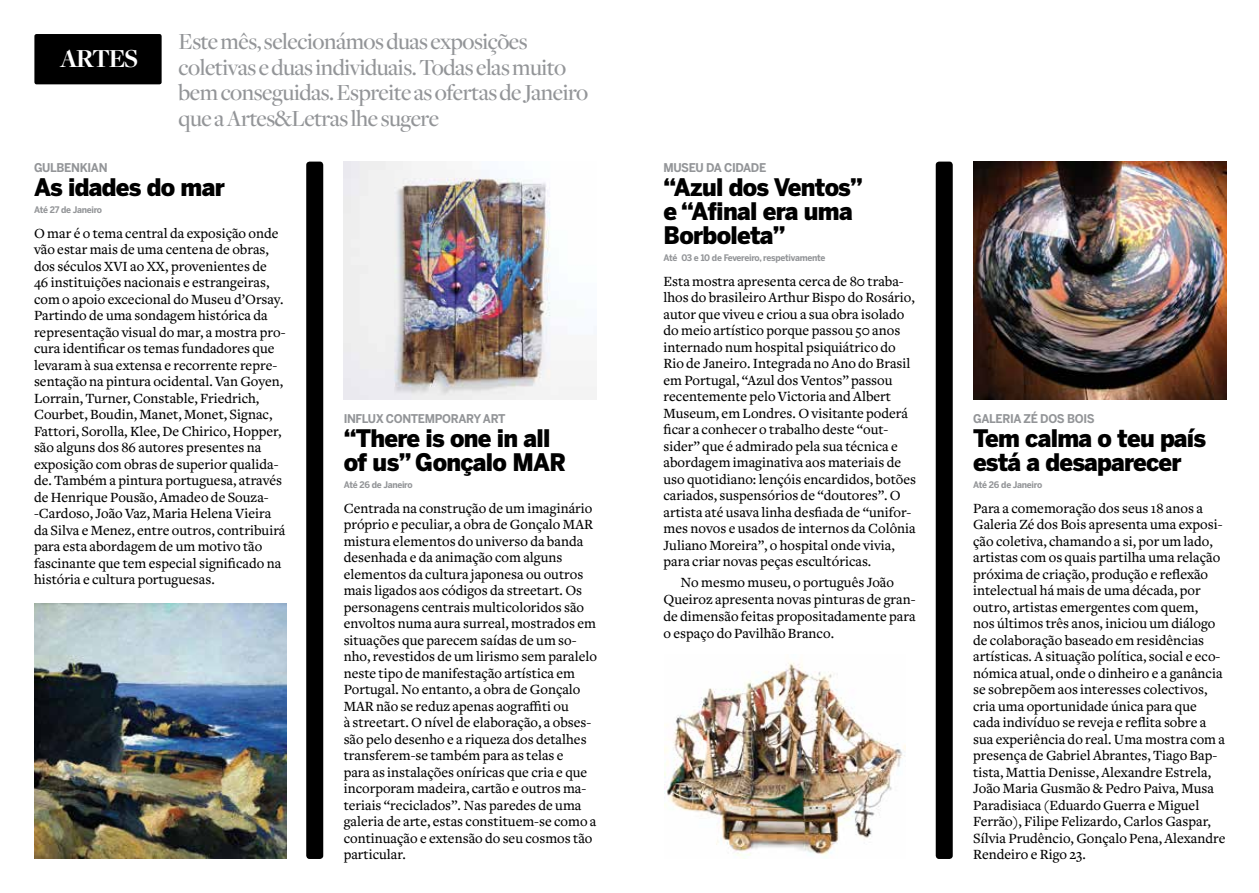
<style>
.page{position:relative;width:1259px;height:893px;background:#fff}
.page>*{position:absolute;margin:0;border:0;box-sizing:border-box;transform-origin:0 0}
.t1{font:700 27px "Freight Disp";letter-spacing:-.05em;color:#fff}
.t2{font:500 24px/25.5px "Freight Disp";letter-spacing:-.02em;color:#939598}
.t3{font:900 24px/24px "Benton Sans";letter-spacing:-.03em;color:#000}
.t4{font:500 14.7px/16.5px "Freight Text";color:#000}
.t5{font:700 12px "Benton Sans";letter-spacing:-.03em;color:#939598;scale:.95 1}
.t6{font:700 9px "Benton Sans";letter-spacing:-.03em;color:#939598;scale:.95 1}
</style>
<div class="page">
<div style="left:34px;top:34px;width:128px;height:50px;background:#000;border-radius:2px"></div>
<div style="left:306px;top:162px;width:17px;height:697px;background:#000;border-radius:3px"></div>
<div style="left:935px;top:162px;width:17px;height:697px;background:#000;border-radius:3px"></div>
<img style="left:34px;top:604px;width:253px;height:255px">
<img style="left:665px;top:662px;width:240px;height:197px">
<img style="left:344px;top:162px;width:252px;height:238px">
<img style="left:973px;top:162px;width:253px;height:238px">
<h1 class="t1" style="left:60px;top:44px;width:80px">ARTES</h1>
<h2 class="t2" style="left:179px;top:29px;width:411px">Este mês, selecionámos duas exposições coletivas e duas individuais. Todas elas muito bem conseguidas. Espreite as ofertas de Janeiro que a Artes&amp;Letras lhe sugere</h2>
<p class="t5" style="left:34px;top:161px;width:18px">Gulbenkian</p>
<h2 class="t3" style="left:34px;top:175px;width:192px">As idades do mar</h2>
<p class="t6" style="left:34px;top:204px;width:73px">Até 27 de Janeiro</p>
<p class="t4" style="left:34px;top:225px;width:253px">O mar é o tema central da exposição onde vão estar mais de uma centena de obras, dos séculos XVI ao XX, provenientes de<br>46 instituições nacionais e estrangeiras, com o apoio excecional do Museu d’Orsay.<br>Partindo de uma sondagem histórica da representação visual do mar, a mostra pro&shy;cura identificar os temas fundadores que levaram à sua extensa e recorrente repre&shy;sentação na pintura ocidental. Van Goyen, Lorrain, Turner, Constable, Friedrich, Courbet, Boudin, Manet, Monet, Signac, Fattori, Sorolla, Klee, De Chirico, Hopper, são alguns dos 86 autores presentes na exposição com obras de superior qualida&shy;de. Também a pintura portuguesa, através de Henrique Pousão, Amadeo de Souza--Cardoso, João Vaz, Maria Helena Vieira da Silva e Menez, entre outros, contribuirá para esta abordagem de um motivo tão fascinante que tem especial significado na história e cultura portuguesas.</p>
<p class="t5" style="left:344px;top:412px;width:12px">Influ</p>
<p class="t5" style="left:376px;top:412px;width:29px">x Contem</p>
<p class="t5" style="left:435px;top:412px;width:17px">porar</p>
<p class="t5" style="left:473px;top:412px;width:27px">y Art</p>
<h2 class="t3" style="left:344px;top:426px;width:208px">“There is one in all of us” Gonçalo MAR</h2>
<p class="t6" style="left:344px;top:479px;width:74px">Até 26 de Janeiro</p>
<p class="t4" style="left:344px;top:500px;width:255px">Centrada na construção de um imaginário próprio e peculiar, a obra de Gonçalo MAR mistura elementos do universo da banda desenhada e da animação com alguns elementos da cultura japonesa ou outros mais ligados aos códigos da streetart. Os personagens centrais multicoloridos são envoltos numa aura surreal, mostrados em situações que parecem saídas de um so&shy;nho, revestidos de um lirismo sem paralelo neste tipo de manifestação artística em Portugal. No entanto, a obra de Gonçalo MAR não se reduz apenas aograffiti ou<br>à streetart. O nível de elaboração, a obses&shy;são pelo desenho e a riqueza dos detalhes transferem-se também para as telas e<br>para as instalações oníricas que cria e que incorporam madeira, cartão e outros ma&shy;teriais “reciclados”. Nas paredes de uma galeria de arte, estas constituem-se como a continuação e extensão do seu cosmos tão particular.</p>
<p class="t5" style="left:663px;top:161px;width:20px">Museu</p>
<p class="t5" style="left:706px;top:161px;width:36px">da Cidade</p>
<h2 class="t3" style="left:663px;top:175px;width:201px">“Azul dos Ventos” e “Afinal era uma<br>Borboleta”</h2>
<p class="t6" style="left:663px;top:252px;width:172px">Até 03 e 10 de Fevereiro, respetivamente</p>
<p class="t4" style="left:663px;top:273px;width:254px">Esta mostra apresenta cerca de 80 traba&shy;lhos do brasileiro Arthur Bispo do Rosário, autor que viveu e criou a sua obra isolado do meio artístico porque passou 50 anos internado num hospital psiquiátrico do Rio de Janeiro. Integrada no Ano do Brasil em Portugal, “Azul dos Ventos” passou recentemente pelo Victoria and Albert Museum, em Londres. O visitante poderá ficar a conhecer o trabalho deste “out&shy;sider” que é admirado pela sua técnica e abordagem imaginativa aos materiais de uso quotidiano: lençóis encardidos, botões cariados, suspensórios de “doutores”. O artista até usava linha desfiada de “unifor&shy;mes novos e usados de internos da Colônia Juliano Moreira”, o hospital onde vivia, para criar novas peças escultóricas.</p>
<p class="t4" style="left:663px;top:574px;width:254px;line-height:17px;text-indent:17px">No mesmo museu, o português João Queiroz apresenta novas pinturas de gran&shy;de dimensão feitas propositadamente para o espaço do Pavilhão Branco.</p>
<p class="t5" style="left:973px;top:412px;width:17px">Galeria</p>
<p class="t5" style="left:1023px;top:412px;width:27px">Zé dos</p>
<p class="t5" style="left:1067px;top:412px;width:16px">Bois</p>
<h2 class="t3" style="left:973px;top:426px;width:235px">Tem calma o teu país está a desaparecer</h2>
<p class="t6" style="left:973px;top:479px;width:74px">Até 26 de Janeiro</p>
<p class="t4" style="left:973px;top:500px;width:254px">Para a comemoração dos seus 18 anos a Galeria Zé dos Bois apresenta uma exposi&shy;ção coletiva, chamando a si, por um lado, artistas com os quais partilha uma relação próxima de criação, produção e reflexão intelectual há mais de uma década, por outro, artistas emergentes com quem,<br>nos últimos três anos, iniciou um diálogo de colaboração baseado em residências artísticas. A situação política, social e eco&shy;nómica atual, onde o dinheiro e a ganância se sobrepõem aos interesses colectivos, cria uma oportunidade única para que cada indivíduo se reveja e reflita sobre a sua experiência do real. Uma mostra com a presença de Gabriel Abrantes, Tiago Bap&shy;tista, Mattia Denisse, Alexandre Estrela, João Maria Gusmão &amp; Pedro Paiva, Musa Paradisiaca (Eduardo Guerra e Miguel Ferrão), Filipe Felizardo, Carlos Gaspar, Sílvia Prudêncio, Gonçalo Pena, Alexandre Rendeiro e Rigo 23.</p>
</div>
